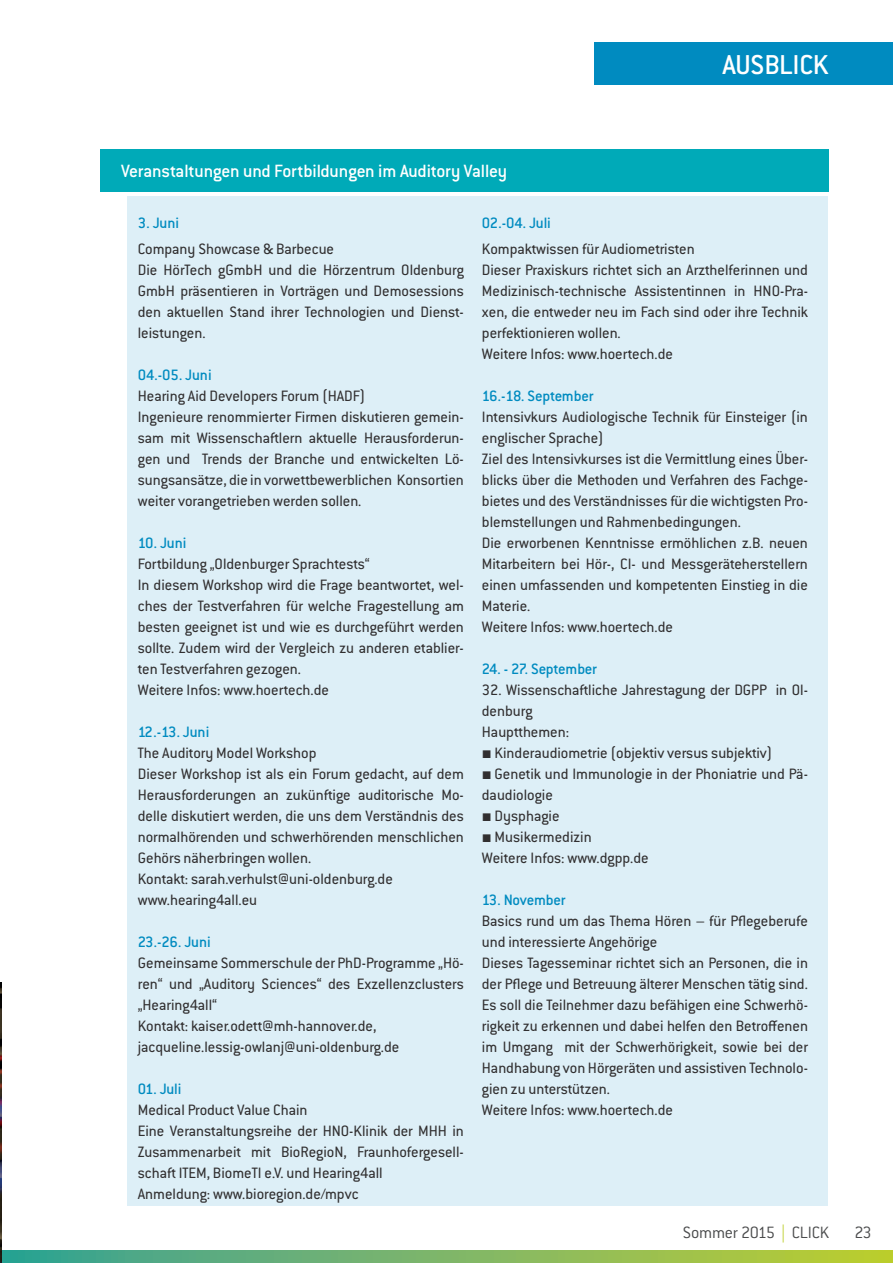
<style>
.page{position:relative;width:893px;height:1263px;background:#fff}
.page>*{position:absolute;margin:0;border:0;box-sizing:border-box;transform-origin:0 0}
.Rubriktitel_weiß{font:500 30px "Conduit ITC Pro";letter-spacing:-.015em;color:#fff}
.Introtext{font:500 19.5px "Conduit ITC Pro";letter-spacing:-.015em;color:#fff}
.t1{font:300 18px "Conduit ITC Pro";letter-spacing:-.02em;color:#4b4c4d}
.Fließ{font:16.5px/21px "Conduit ITC Pro";color:#312f30;text-align:justify}
.Hervorhebung_fleiß_b{font:500 16.5px "Conduit ITC Pro";letter-spacing:-.015em;color:#008bc0}
.s1{font-family:"Arial"}
.s2{color:#bdcf29}
</style>
<div class="page">
<svg style="left:2px;top:1250px;width:891px;height:13px;background:#7bb665"></svg>
<div style="left:594px;top:43px;width:299px;height:42px;background:#008bc0"></div>
<div style="left:128px;top:197px;width:700px;height:1009px;background:#ddeff7"></div>
<div style="left:100px;top:149px;width:728px;height:42px;background:#00aab8"></div>
<img style="left:0;top:982px;width:2px;height:281px">
<p class="Rubriktitel_weiß" style="left:722px;top:48px;width:108px">AUSBLICK</p>
<p class="Introtext" style="left:121px;top:160px;width:387px">Veranstaltungen und Fortbildungen im Auditory Valley</p>
<p class="Hervorhebung_fleiß_b" style="left:138px;top:214px;width:43px">3. Juni</p>
<p class="Fließ" style="left:138px;top:238px;width:198px">Company Showcase &amp; Barbecue</p>
<p class="Fließ" style="left:138px;top:259px;width:328px">Die HörTech gGmbH und die Hörzentrum Oldenburg GmbH präsentieren in Vorträgen und Demosessions den aktuellen Stand ihrer Technologien und Dienst&shy;leistungen.</p>
<p class="Hervorhebung_fleiß_b" style="left:138px;top:365px;width:75px">04.-05. Juni</p>
<p class="Fließ" style="left:138px;top:385px;width:229px">Hearing Aid Developers Forum (HADF)</p>
<p class="Fließ" style="left:138px;top:406px;width:328px">Ingenieure renommierter Firmen diskutieren gemein&shy;sam mit Wissenschaftlern aktuelle Herausforderun&shy;gen und Trends der Branche und entwickelten Lö&shy;sungsansätze, die in vorwettbewerblichen Konsortien weiter vorangetrieben werden sollen.</p>
<p class="Hervorhebung_fleiß_b" style="left:138px;top:533px;width:50px">10. Juni</p>
<p class="Fließ" style="left:138px;top:553px;width:233px">Fortbildung „Oldenburger Sprachtests“</p>
<p class="Fließ" style="left:138px;top:574px;width:328px">In diesem Workshop wird die Frage beantwortet, wel&shy;ches der Testverfahren für welche Fragestellung am besten geeignet ist und wie es durchgeführt werden sollte. Zudem wird der Vergleich zu anderen etablier&shy;ten Testverfahren gezogen.</p>
<p class="Fließ" style="left:138px;top:679px;width:193px">Weitere Infos: www.hoertech.de</p>
<p class="Hervorhebung_fleiß_b" style="left:138px;top:722px;width:73px">12.-13. Juni</p>
<p class="Fließ" style="left:138px;top:742px;width:180px">The Auditory Model Workshop</p>
<p class="Fließ" style="left:138px;top:763px;width:328px">Dieser Workshop ist als ein Forum gedacht, auf dem Herausforderungen an zukünftige auditorische Mo&shy;delle diskutiert werden, die uns dem Verständnis des normalhörenden und schwerhörenden menschlichen Gehörs näherbringen wollen.</p>
<p class="Fließ" style="left:138px;top:868px;width:257px">Kontakt: sarah.verhulst@uni-oldenburg.de</p>
<p class="Fließ" style="left:138px;top:889px;width:121px">www.hearing4all.eu</p>
<p class="Hervorhebung_fleiß_b" style="left:138px;top:932px;width:75px">23.-26. Juni</p>
<p class="Fließ" style="left:138px;top:952px;width:328px">Gemeinsame Sommerschule der PhD-Programme „Hö&shy;ren“ und „Auditory Sciences“ des Exzellenzclusters „Hearing4all“</p>
<p class="Fließ" style="left:138px;top:1015px;width:240px">Kontakt: kaiser.odett@mh-hannover.de,</p>
<p class="Fließ" style="left:138px;top:1036px;width:263px">jacqueline.lessig-owlanj@uni-oldenburg.de</p>
<p class="Hervorhebung_fleiß_b" style="left:138px;top:1079px;width:45px">01. Juli</p>
<p class="Fließ" style="left:138px;top:1099px;width:171px">Medical Product Value Chain</p>
<p class="Fließ" style="left:138px;top:1120px;width:328px">Eine Veranstaltungsreihe der HNO-Klinik der MHH in Zusammenarbeit mit BioRegioN, Fraunhofergesell&shy;schaft ITEM, BiomeTI e.V. und Hearing4all</p>
<p class="Fließ" style="left:138px;top:1183px;width:222px">Anmeldung: www.bioregion.de/mpvc</p>
<p class="Hervorhebung_fleiß_b" style="left:482px;top:214px;width:71px">02.-04. Juli</p>
<p class="Fließ" style="left:482px;top:238px;width:214px">Kompaktwissen für Audiometristen</p>
<p class="Fließ" style="left:482px;top:259px;width:328px">Dieser Praxiskurs richtet sich an Arzthelferinnen und Medizinisch-technische Assistentinnen in HNO-Pra&shy;xen, die entweder neu im Fach sind oder ihre Technik perfektionieren wollen.</p>
<p class="Fließ" style="left:482px;top:343px;width:193px">Weitere Infos: www.hoertech.de</p>
<p class="Hervorhebung_fleiß_b" style="left:482px;top:386px;width:113px">16.-18. September</p>
<p class="Fließ" style="left:482px;top:406px;width:328px">Intensivkurs Audiologische Technik für Einsteiger (in englischer Sprache)</p>
<p class="Fließ" style="left:482px;top:448px;width:328px">Ziel des Intensivkurses ist die Vermittlung eines Über&shy;blicks über die Methoden und Verfahren des Fachge&shy;bietes und des Verständnisses für die wichtigsten Pro&shy;blemstellungen und Rahmenbedingungen.</p>
<p class="Fließ" style="left:482px;top:532px;width:328px">Die erworbenen Kenntnisse ermöhlichen z.B. neuen Mitarbeitern bei Hör-, CI- und Messgeräteherstellern einen umfassenden und kompetenten Einstieg in die Materie.</p>
<p class="Fließ" style="left:482px;top:616px;width:193px">Weitere Infos: www.hoertech.de</p>
<p class="Hervorhebung_fleiß_b" style="left:482px;top:659px;width:117px">24. - 27. September</p>
<p class="Fließ" style="left:482px;top:679px;width:328px">32. Wissenschaftliche Jahrestagung der DGPP in Ol&shy;denburg</p>
<p class="Fließ" style="left:482px;top:721px;width:89px">Hauptthemen:</p>
<p class="Fließ" style="left:482px;top:742px;width:292px"><span class="s1">■</span> Kinderaudiometrie (objektiv versus subjektiv)</p>
<p class="Fließ" style="left:482px;top:763px;width:328px"><span class="s1">■</span> Genetik und Immunologie in der Phoniatrie und Pä&shy;daudiologie</p>
<p class="Fließ" style="left:482px;top:805px;width:79px"><span class="s1">■</span> Dysphagie</p>
<p class="Fließ" style="left:482px;top:826px;width:111px"><span class="s1">■</span> Musikermedizin</p>
<p class="Fließ" style="left:482px;top:847px;width:168px">Weitere Infos: www.dgpp.de</p>
<p class="Hervorhebung_fleiß_b" style="left:482px;top:890px;width:85px">13. November</p>
<p class="Fließ" style="left:482px;top:910px;width:328px">Basics rund um das Thema Hören – für Pflegeberufe und interessierte Angehörige</p>
<p class="Fließ" style="left:482px;top:952px;width:328px">Dieses Tagesseminar richtet sich an Personen, die in der Pflege und Betreuung älterer Menschen tätig sind.<br>Es soll die Teilnehmer dazu befähigen eine Schwerhö&shy;rigkeit zu erkennen und dabei helfen den Betroffenen im Umgang mit der Schwerhörigkeit, sowie bei der Handhabung von Hörgeräten und assistiven Technolo&shy;gien zu unterstützen.</p>
<p class="Fließ" style="left:482px;top:1099px;width:193px">Weitere Infos: www.hoertech.de</p>
<p class="t1" style="left:683px;top:1223px;width:148px">Sommer 2015 <span class="s2">|</span> CLICK</p>
<p class="t1" style="left:855px;top:1223px;width:19px">23</p>
</div>
